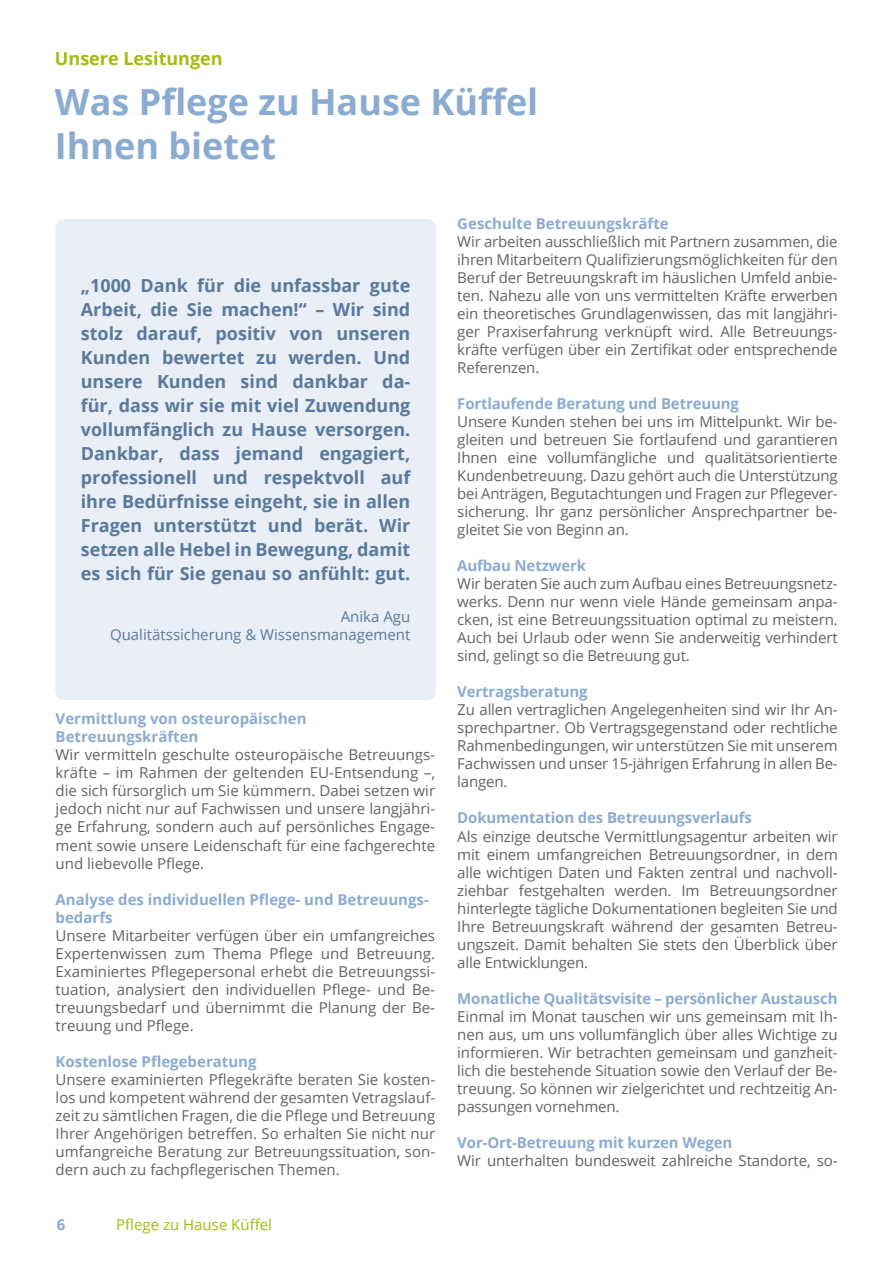
<style>
.page{position:relative;width:893px;height:1263px;background:#fff}
.page>*{position:absolute;margin:0;border:0;box-sizing:border-box;transform-origin:0 0}
.t1{font:700 36px/43.2px "Open Sans";color:#8babd1}
.t2{font:700 18px/24px "Open Sans";color:#59799c;text-align:justify}
.t3{font:700 18px "Open Sans";color:#a2bc0c}
.t4{font:15px/18px "Open Sans";letter-spacing:-.01em;color:#646363;text-align:justify}
.t5{font:700 15px/18px "Open Sans";letter-spacing:-.01em;color:#8babd1}
.t6{font:15px/18px "Open Sans";color:#59799c;text-align:right}
.t7{font:15px "Open Sans";color:#a2bc0c}
</style>
<div class="page">
<div style="left:55px;top:219px;width:381px;height:481px;background:#e9eef7;border-radius:9px"></div>
<p class="t3" style="left:55px;top:46px;width:169px">Unsere Lesitungen</p>
<h1 class="t1" style="left:55px;top:80px;width:485px">Was Pflege zu Hause Küffel<br>Ihnen bietet</h1>
<p class="t2" style="left:81px;top:273px;width:331px">„1000 Dank für die unfassbar gute Arbeit, die Sie machen!“ – Wir sind stolz darauf, positiv von unseren Kunden bewertet zu werden. Und unsere Kunden sind dankbar da&shy;für, dass wir sie mit viel Zuwendung vollumfänglich zu Hause versorgen.<br>Dankbar, dass jemand engagiert, professionell und respektvoll auf ihre Bedürfnisse eingeht, sie in allen Fragen unterstützt und berät. Wir setzen alle Hebel in Bewegung, damit es sich für Sie genau so anfühlt: gut.</p>
<p class="t6" style="left:110px;top:609px;width:302px">Anika Agu<br>Qualitätssicherung &amp; Wissensmanagement</p>
<p class="t5" style="left:56px;top:710px;width:252px">Vermittlung von osteuropäischen<br>Betreuungskräften</p>
<p class="t4" style="left:56px;top:747px;width:381px">Wir vermitteln geschulte osteuropäische Betreuungs&shy;kräfte – im Rahmen der geltenden EU-Entsendung –, die sich fürsorglich um Sie kümmern. Dabei setzen wir jedoch nicht nur auf Fachwissen und unsere langjähri&shy;ge Erfahrung, sondern auch auf persönliches Engage&shy;ment sowie unsere Leidenschaft für eine fachgerechte und liebevolle Pflege.</p>
<p class="t5" style="left:56px;top:890px;width:375px">Analyse des individuellen Pflege- und Betreuungs&shy;bedarfs</p>
<p class="t4" style="left:56px;top:927px;width:381px">Unsere Mitarbeiter verfügen über ein umfangreiches Expertenwissen zum Thema Pflege und Betreuung.<br>Examiniertes Pflegepersonal erhebt die Betreuungssi&shy;tuation, analysiert den individuellen Pflege- und Be&shy;treuungsbedarf und übernimmt die Planung der Be&shy;treuung und Pflege.</p>
<p class="t5" style="left:56px;top:1052px;width:202px">Kostenlose Pflegeberatung</p>
<p class="t4" style="left:56px;top:1070px;width:381px">Unsere examinierten Pflegekräfte beraten Sie kosten&shy;los und kompetent während der gesamten Vetragslauf&shy;zeit zu sämtlichen Fragen, die die Pflege und Betreuung Ihrer Angehörigen betreffen. So erhalten Sie nicht nur umfangreiche Beratung zur Betreuungssituation, son&shy;dern auch zu fachpflegerischen Themen.</p>
<p class="t5" style="left:57px;top:1217px;width:10px">6</p>
<p class="t7" style="left:116px;top:1215px;width:157px">Pflege zu Hause Küffel</p>
<p class="t5" style="left:457px;top:215px;width:213px">Geschulte Betreuungskräfte</p>
<p class="t4" style="left:457px;top:233px;width:382px">Wir arbeiten ausschließlich mit Partnern zusammen, die ihren Mitarbeitern Qualifizierungsmöglichkeiten für den Beruf der Betreuungskraft im häuslichen Umfeld anbie&shy;ten. Nahezu alle von uns vermittelten Kräfte erwerben ein theoretisches Grundlagenwissen, das mit langjähri&shy;ger Praxiserfahrung verknüpft wird. Alle Betreuungs&shy;kräfte verfügen über ein Zertifikat oder entsprechende Referenzen.</p>
<p class="t5" style="left:457px;top:395px;width:283px">Fortlaufende Beratung und Betreuung</p>
<p class="t4" style="left:457px;top:413px;width:382px">Unsere Kunden stehen bei uns im Mittelpunkt. Wir be&shy;gleiten und betreuen Sie fortlaufend und garantieren Ihnen eine vollumfängliche und qualitätsorientierte Kundenbetreuung. Dazu gehört auch die Unterstützung bei Anträgen, Begutachtungen und Fragen zur Pflegever&shy;sicherung. Ihr ganz persönlicher Ansprechpartner be&shy;gleitet Sie von Beginn an.</p>
<p class="t5" style="left:457px;top:557px;width:130px">Aufbau Netzwerk</p>
<p class="t4" style="left:457px;top:575px;width:382px">Wir beraten Sie auch zum Aufbau eines Betreuungsnetz&shy;werks. Denn nur wenn viele Hände gemeinsam anpa&shy;cken, ist eine Betreuungssituation optimal zu meistern.<br>Auch bei Urlaub oder wenn Sie anderweitig verhindert sind, gelingt so die Betreuung gut.</p>
<p class="t5" style="left:457px;top:683px;width:132px">Vertragsberatung</p>
<p class="t4" style="left:457px;top:702px;width:382px">Zu allen vertraglichen Angelegenheiten sind wir Ihr An&shy;sprechpartner. Ob Vertragsgegenstand oder rechtliche Rahmenbedingungen, wir unterstützen Sie mit unserem Fachwissen und unser 15-jährigen Erfahrung in allen Be&shy;langen.</p>
<p class="t5" style="left:457px;top:809px;width:296px">Dokumentation des Betreuungsverlaufs</p>
<p class="t4" style="left:457px;top:828px;width:382px">Als einzige deutsche Vermittlungsagentur arbeiten wir mit einem umfangreichen Betreuungsordner, in dem alle wichtigen Daten und Fakten zentral und nachvoll&shy;ziehbar festgehalten werden. Im Betreuungsordner hinterlegte tägliche Dokumentationen begleiten Sie und Ihre Betreuungskraft während der gesamten Betreu&shy;ungszeit. Damit behalten Sie stets den Überblick über alle Entwicklungen.</p>
<p class="t5" style="left:457px;top:989px;width:382px">Monatliche Qualitätsvisite – persönlicher Austausch</p>
<p class="t4" style="left:457px;top:1008px;width:382px">Einmal im Monat tauschen wir uns gemeinsam mit Ih&shy;nen aus, um uns vollumfänglich über alles Wichtige zu informieren. Wir betrachten gemeinsam und ganzheit&shy;lich die bestehende Situation sowie den Verlauf der Be&shy;treuung. So können wir zielgerichtet und rechtzeitig An&shy;passungen vornehmen.</p>
<p class="t5" style="left:457px;top:1133px;width:277px">Vor-Ort-Betreuung mit kurzen Wegen</p>
<p class="t4" style="left:457px;top:1151px;width:382px">Wir unterhalten bundesweit zahlreiche Standorte, so-</p>
</div>
